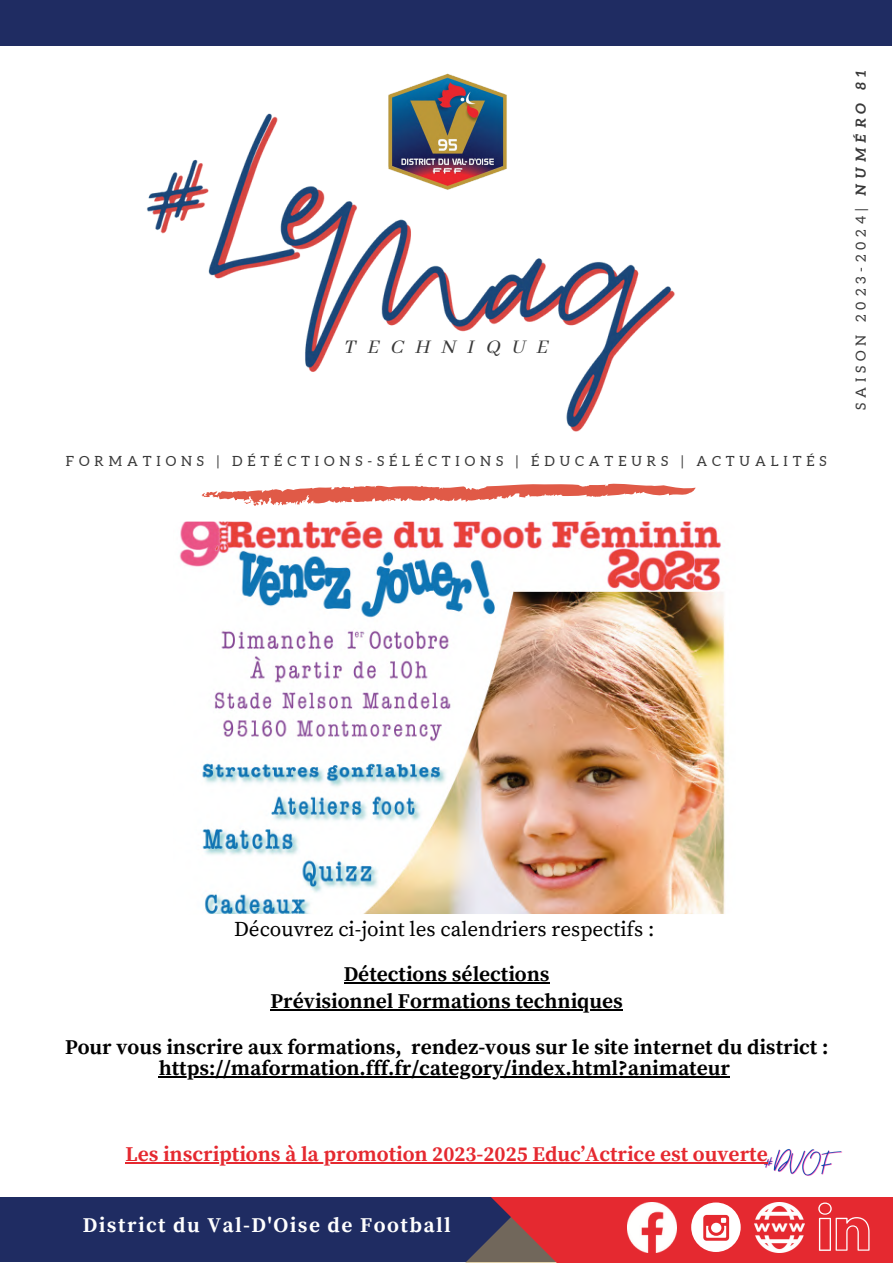
<style>
.page{position:relative;width:893px;height:1264px;background:#fff}
.page>*{position:absolute;margin:0;border:0;box-sizing:border-box;transform-origin:0 0}
.t1{font:21.45px "CA Generated";letter-spacing:.535em;color:#393939}
.t2{font:700 21px/21.3px "Source Serif Pro";color:#000;text-align:center}
.t3{font:700 21px "Source Serif Pro";color:#e52930}
.t4{font:21px "Source Serif Pro";color:#000}
.t5{font:700 21px "Source Serif Pro";letter-spacing:.07em;color:#fff}
.t6{font:13.95px "Aleo";letter-spacing:.35em;color:#393939}
.s1{font-weight:700;font-style:italic}
</style>
<div class="page">
<div style="left:1px;top:1192px;width:890px;height:70px;background:#1f2c62"></div>
<div style="left:797px;top:1196px;width:95px;height:66px;background:#e52930"></div>
<div style="left:0;top:45px;width:892px;height:1151px;background:#fff"></div>
<div style="left:0;top:0;width:891px;height:45px;background:#1f2c62"></div>
<svg style="left:292px;top:1196px;width:505px;height:66px"></svg>
<img style="left:754px;top:1202px;width:50px;height:49px">
<svg style="left:818px;top:1202px;width:51px;height:48px;background:#e8464c"></svg>
<img style="left:405px;top:73px;width:86px;height:16px">
<img style="left:147px;top:89px;width:528px;height:343px">
<svg style="left:201px;top:483px;width:462px;height:23px"></svg>
<img style="left:173px;top:521px;width:562px;height:393px;border-radius:9px">
<img style="left:762px;top:1149px;width:81px;height:27px">
<hr style="left:344px;top:982px;width:205px;height:1px;background:#000">
<hr style="left:270px;top:1009px;width:353px;height:1px;background:#000">
<hr style="left:159px;top:1076px;width:571px;height:1px;background:#000">
<hr style="left:125px;top:1161px;width:642px;height:2px;background:#e52930">
<p class="t1" style="left:344px;top:335px;width:206px">TECHNIQUE</p>
<p class="t6" style="left:66px;top:453px;width:762px">FORMATIONS | DÉTÉCTIONS-SÉLÉCTIONS | ÉDUCATEURS | ACTUALITÉS</p>
<p class="t6" style="left:852px;top:410px;width:340px;rotate:-90deg">SAISON 2023-2024| <span class="s1">NUMÉRO 81</span></p>
<p class="t4" style="left:234px;top:916px;width:422px">Découvrez ci-joint les calendriers respectifs :</p>
<p class="t2" style="left:344px;top:964px;width:207px">Détections sélections</p>
<p class="t2" style="left:270px;top:991px;width:354px">Prévisionnel Formations techniques</p>
<p class="t2" style="left:65px;top:1037px;width:764px">Pour vous inscrire aux formations, rendez-vous sur le site internet du district : https://maformation.fff.fr/category/index.html?animateur</p>
<p class="t3" style="left:125px;top:1141px;width:643px">Les inscriptions à la promotion 2023-2025 Educ’Actrice est ouverte</p>
<p class="t5" style="left:83px;top:1212px;width:369px">District du Val-D'Oise de Football</p>
</div>
